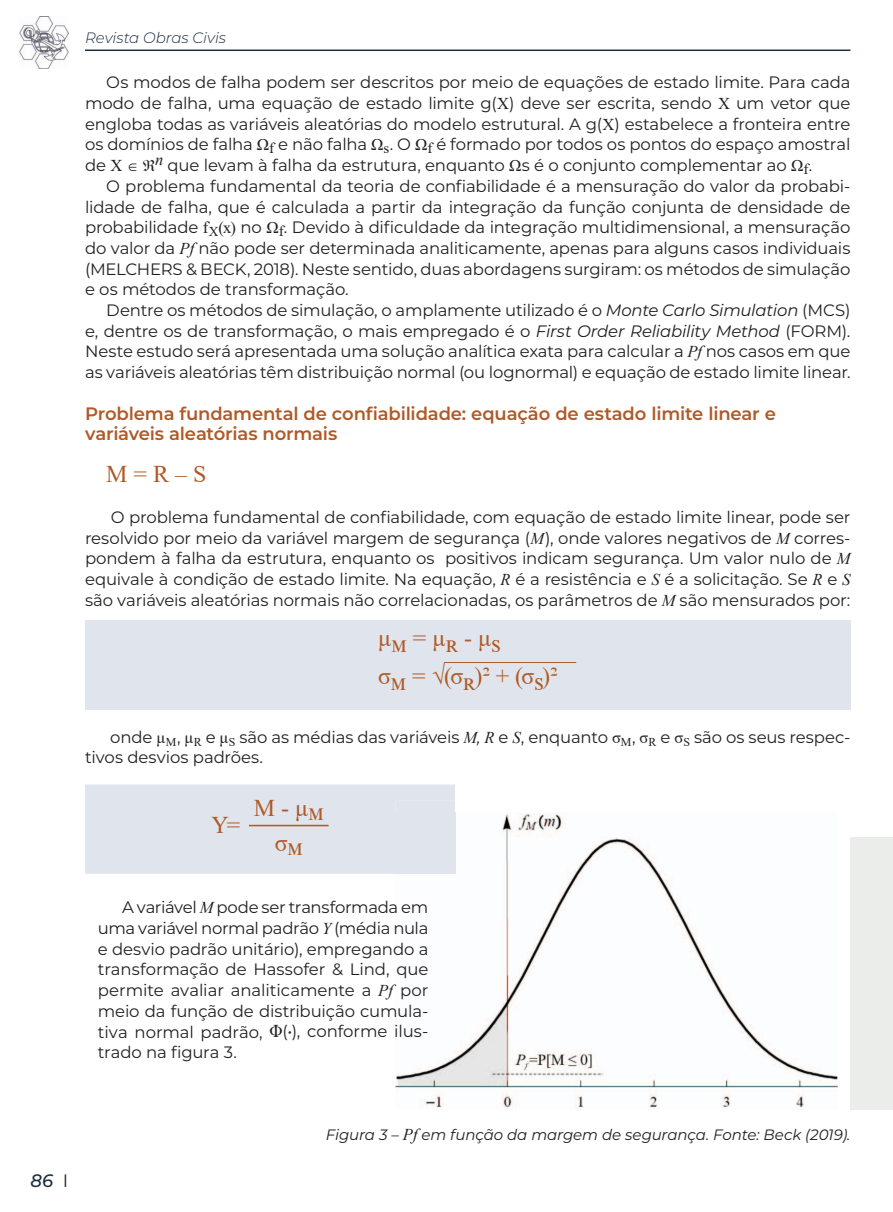
<style>
.page{position:relative;width:893px;height:1212px;background:#fff}
.page>*{position:absolute;margin:0;border:0;box-sizing:border-box;transform-origin:0 0}
.t1{font:24px/38.4px "Times New Roman";letter-spacing:.01em;color:#af5a27}
.t2{font:600 18px/20.7px "Montserrat";letter-spacing:-.01em;color:#af5a27}
.t3{font:italic 500 18px "Montserrat";color:#1a2c3e}
.t4{font:16.5px/20.7px "Montserrat";letter-spacing:-.005em;color:#231f20;text-align:justify}
.t5{font:italic 15px "Montserrat";letter-spacing:-.005em;color:#231f20}
.t6{font:italic 300 15px "Montserrat";letter-spacing:-.005em;color:#1a2c3e}
.s1{font-family:"Times New Roman"}
.s2{font-family:"Times New Roman";font-style:italic}
.s3{font-style:italic}
.s4{font-family:"Times New Roman";font-size:18px}
.s5{font-weight:400;font-style:normal}
.s6{font-family:"Times New Roman";font-size:16.5px}
</style>
<div class="page">
<hr style="left:85px;top:50px;width:765px;height:1px;background:#1a2c3e">
<img style="left:19px;top:17px;width:49px;height:51px">
<div style="left:85px;top:621px;width:765px;height:89px;background:#e0e5ed"></div>
<div style="left:850px;top:838px;width:43px;height:272px;background:#eaedea"></div>
<hr style="left:444px;top:662px;width:132px;height:1px;background:#af5a27">
<img style="left:395px;top:813px;width:443px;height:295px">
<div style="left:85px;top:784px;width:370px;height:90px;background:#e0e5ed"></div>
<div style="left:395px;top:813px;width:60px;height:61px;background:#e0e5ed"></div>
<hr style="left:249px;top:825px;width:80px;height:1px;background:#af5a27">
<p class="t6" style="left:85px;top:27px;width:142px">Revista Obras Civis</p>
<p class="t4" style="left:85px;top:71px;width:767px;text-indent:21px">Os modos de falha podem ser descritos por meio de equações de estado limite. Para cada modo de falha, uma equação de estado limite g(<span class="s1">X</span>) deve ser escrita, sendo <span class="s1">X</span> um vetor que engloba todas as variáveis aleatórias do modelo estrutural. A g(<span class="s1">X</span>) estabelece a fronteira entre os domínios de falha <span class="s1">Ω</span><sub>f</sub> e não falha <span class="s1">Ω</span><sub>s</sub>. O <span class="s1">Ω</span><sub>f</sub> é formado por todos os pontos do espaço amostral de <span class="s1">X</span> ∈ <sup>n</sup> que levam à falha da estrutura, enquanto <span class="s1">Ω</span>s é o conjunto complementar ao <span class="s1">Ω</span><sub>f</sub>.</p>
<p class="t4" style="left:85px;top:175px;width:767px;text-indent:21px">O problema fundamental da teoria de confiabilidade é a mensuração do valor da probabi&shy;lidade de falha, que é calculada a partir da integração da função conjunta de densidade de probabilidade <span class="s1">f</span><sub>X</sub><span class="s1">(x)</span> no <span class="s1">Ω</span><sub>f</sub>. Devido à dificuldade da integração multidimensional, a mensuração do valor da <span class="s2">Pf</span> não pode ser determinada analiticamente, apenas para alguns casos individuais (MELCHERS &amp; BECK, 2018). Neste sentido, duas abordagens surgiram: os métodos de simulação e os métodos de transformação.</p>
<p class="t4" style="left:85px;top:299px;width:767px;text-indent:21px">Dentre os métodos de simulação, o amplamente utilizado é o <span class="s3">Monte Carlo Simulation</span> (MCS) e, dentre os de transformação, o mais empregado é o <span class="s3">First Order Reliability Method</span> (FORM).<br>Neste estudo será apresentada uma solução analítica exata para calcular a <span class="s2">Pf</span> nos casos em que as variáveis aleatórias têm distribuição normal (ou lognormal) e equação de estado limite linear.</p>
<p class="t2" style="left:85px;top:402px;width:692px">Problema fundamental de confiabilidade: equação de estado limite linear e variáveis aleatórias normais</p>
<h1 class="t1" style="left:106px;top:454px;width:102px">M = R – S</h1>
<p class="t4" style="left:85px;top:506px;width:767px;text-indent:26px">O problema fundamental de confiabilidade, com equação de estado limite linear, pode ser resolvido por meio da variável margem de segurança (<span class="s2">M</span>), onde valores negativos de <span class="s2">M</span> corres&shy;pondem à falha da estrutura, enquanto os positivos indicam segurança. Um valor nulo de <span class="s2">M </span>equivale à condição de estado limite. Na equação, <span class="s2">R</span> é a resistência e <span class="s2">S</span> é a solicitação. Se <span class="s2">R</span> e <span class="s2">S </span>são variáveis aleatórias normais não correlacionadas, os parâmetros de <span class="s2">M</span> são mensurados por:</p>
<h1 class="t1" style="left:378px;top:618px;width:181px">μM = μR - μS<br>σM = √(σR)2 + (σS)2</h1>
<p class="t4" style="left:85px;top:726px;width:767px;text-indent:25px">onde <span class="s1">μ</span><sub>M</sub>, <span class="s1">μ</span><sub>R</sub> e <span class="s1">μ</span><sub>S</sub> são as médias das variáveis <span class="s2">M</span><span class="s3">,</span> <span class="s2">R</span> e <span class="s2">S</span>, enquanto <span class="s1">σ</span><sub>M</sub>, <span class="s1">σ</span><sub>R</sub> e <span class="s1">σ</span><sub>S</sub> são os seus respec&shy;tivos desvios padrões.</p>
<h1 class="t1" style="left:254px;top:789px;width:71px;line-height:36.8px;text-align:center">M - μM σM</h1>
<h1 class="t1" style="left:211px;top:805px;width:30px">Y=</h1>
<p class="t4" style="left:98px;top:896px;width:332px;text-indent:24px">A variável <span class="s2">M</span> pode ser transformada em uma variável normal padrão <span class="s2">Y</span> (média nula e desvio padrão unitário), empregando a transformação de Hassofer &amp; Lind, que permite avaliar analiticamente a <span class="s2">Pf</span> por meio da função de distribuição cumula&shy;tiva normal padrão, <span class="s4">Φ</span>(•), conforme ilus&shy;trado na figura 3.</p>
<p class="t3" style="left:30px;top:1168px;width:39px">86 <span class="s5">I</span></p>
<p class="t5" style="left:326px;top:1124px;width:526px">Figura 3 – <span class="s6">Pf</span> em função da margem de segurança. Fonte: Beck (2019).</p>
</div>
